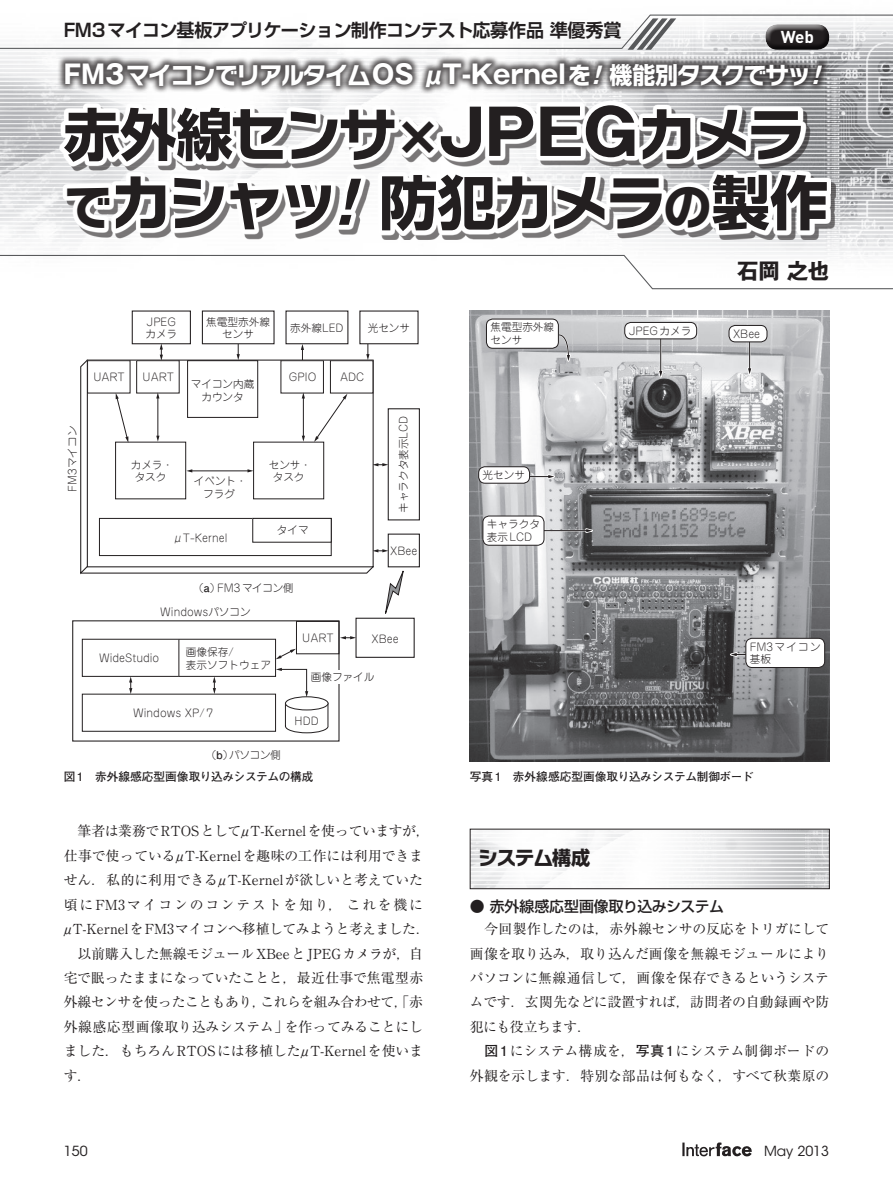
<style>
.page{position:relative;width:893px;height:1191px;background:#fff}
.page>*{position:absolute;margin:0;border:0;box-sizing:border-box;transform-origin:0 0}
.t1{font:700 58.5px "Typelabo N Std";letter-spacing:-.035em;color:#231f20}
.t2{font:700 56.4px "Typelabo N Std";letter-spacing:-.035em;color:#231f20}
.t3{font:700 23.4px "Typelabo N Std";letter-spacing:-.035em;color:#fff}
.t4{font:700 21.3px "Gothic MB101 Pro";color:#231f20}
.t5{font:700 19.2px "Typelabo N Std";color:#231f20}
.t6{font:700 18px "Shin Go Pro De";letter-spacing:-.045em;color:#231f20}
.t7{font:700 16.95px "DIN";color:#fff}
.t8{font:500 14.85px "Shin Go Pro";color:#231f20}
.t9{font:13.8px/24.5px "Ryumin Pro";letter-spacing:-.005em;color:#231f20}
.t10{font:13.8px "ITC Avant Garde Std";color:#231f20}
.t11{font:700 11.7px "Futo Go B101 Pro";color:#231f20}
.t12{font:700 11.7px "Futo Go B101 Pro";letter-spacing:-.02em;color:#231f20}
.t13{font:300 10.65px/12.8px "Jun 101 Pro";color:#231f20;text-align:center}
.t14{font:300 10.65px "Jun 101 Pro";letter-spacing:-.035em;color:#231f20}
.t15{font:300 10.65px/12.8px "Jun 101 Pro";letter-spacing:.11em;color:#231f20}
.s1{font-family:"Gothic MB101 Pro";font-size:25.95px}
.s2{font-family:"Gothic MB101 Pro"}
.s3{font-family:"Gothic MB101 Pro";font-style:italic}
.s4{font-family:"Shin Go Pro"}
.s5{font-family:"Gothic MB101 Pro";font-size:47.85px}
.s6{font-family:"Gothic MB101 Pro";font-size:62.55px}
.s7{font-size:47.85px}
.s8{font-family:"Futo Go B101 Pro";font-weight:700}
</style>
<div class="page">
<svg style="left:682px;top:1142px;width:70px;height:14px"></svg>
<img style="left:0;top:50px;width:893px;height:204px">
<svg style="left:0;top:254px;width:893px;height:36px"></svg>
<div style="left:57px;top:54px;width:772px;height:40px;background:#231f20;opacity:.75"></div>
<div style="left:64px;top:105px;width:772px;height:135px;background:#231f20;opacity:.6"></div>
<svg style="left:60px;top:101px;width:771px;height:135px"></svg>
<svg style="left:0;top:14px;width:893px;height:36px"></svg>
<img style="left:472px;top:831px;width:356px;height:56px">
<div style="left:470px;top:829px;width:360px;height:60px;border:1px solid #231f20"></div>
<div style="left:388px;top:533px;width:32px;height:34px;border:1px solid #231f20"></div>
<div style="left:132px;top:310px;width:59px;height:34px;border:1px solid #231f20"></div>
<div style="left:388px;top:408px;width:32px;height:112px;border:1px solid #231f20"></div>
<svg style="left:340px;top:636px;width:15px;height:3px"></svg>
<div style="left:355px;top:617px;width:60px;height:41px;border:1px solid #231f20"></div>
<div style="left:296px;top:621px;width:43px;height:33px;border:1px solid #231f20"></div>
<div style="left:82px;top:639px;width:194px;height:37px;border:1px solid #231f20"></div>
<hr style="left:179px;top:639px;width:1px;height:37px;background:#231f20">
<div style="left:72px;top:620px;width:268px;height:121px;border:1px solid #231f20"></div>
<svg style="left:276px;top:668px;width:53px;height:65px"></svg>
<svg style="left:276px;top:649px;width:20px;height:10px"></svg>
<div style="left:335px;top:670px;width:10px;height:13px;background:#fff"></div>
<svg style="left:129px;top:676px;width:3px;height:18px"></svg>
<svg style="left:213px;top:676px;width:3px;height:18px"></svg>
<img style="left:470px;top:310px;width:359px;height:452px">
<hr style="left:734px;top:653px;width:57px;height:2px;background:#fff">
<hr style="left:660px;top:334px;width:2px;height:40px;background:#fff">
<hr style="left:494px;top:476px;width:57px;height:1px;background:#231f20">
<svg style="left:546px;top:473px;width:15px;height:7px"></svg>
<hr style="left:531px;top:530px;width:58px;height:1px;background:#231f20">
<svg style="left:584px;top:527px;width:15px;height:7px"></svg>
<hr style="left:734px;top:654px;width:57px;height:1px;background:#231f20">
<svg style="left:724px;top:650px;width:15px;height:8px"></svg>
<svg style="left:557px;top:333px;width:15px;height:34px"></svg>
<hr style="left:660px;top:334px;width:1px;height:40px;background:#231f20">
<svg style="left:657px;top:369px;width:7px;height:14px"></svg>
<hr style="left:749px;top:339px;width:1px;height:32px;background:#231f20">
<svg style="left:746px;top:366px;width:7px;height:15px"></svg>
<div style="left:486px;top:319px;width:72px;height:29px;background:#fff;border-radius:6px"></div>
<div style="left:486px;top:319px;width:73px;height:29px;border:1px solid #231f20;border-radius:6px"></div>
<div style="left:483px;top:516px;width:61px;height:29px;background:#fff;border-radius:6px"></div>
<div style="left:483px;top:516px;width:61px;height:29px;border:1px solid #231f20;border-radius:6px"></div>
<div style="left:746px;top:638px;width:79px;height:29px;background:#fff;border-radius:6px"></div>
<div style="left:746px;top:638px;width:79px;height:30px;border:1px solid #231f20;border-radius:6px"></div>
<div style="left:625px;top:322px;width:72px;height:17px;background:#fff;border-radius:6px"></div>
<div style="left:624px;top:322px;width:73px;height:17px;border:1px solid #231f20;border-radius:6px"></div>
<div style="left:479px;top:467px;width:51px;height:16px;background:#fff;border-radius:6px"></div>
<div style="left:478px;top:466px;width:52px;height:17px;border:1px solid #231f20;border-radius:6px"></div>
<div style="left:729px;top:325px;width:38px;height:17px;background:#fff;border-radius:6px"></div>
<div style="left:729px;top:325px;width:38px;height:17px;border:1px solid #231f20;border-radius:6px"></div>
<svg style="left:80px;top:331px;width:325px;height:283px"></svg>
<h3 class="t6" style="left:64px;top:16px;width:559px">FM3 マイコン基板アプリケーション制作コンテスト応募作品 準優秀賞</h3>
<h3 class="t3" style="left:64px;top:58px;width:773px"><span class="s1">FM3</span>マイコンでリアルタイム<span class="s1">OS</span> <span class="s2">μ</span><span class="s1">T-Kernel</span>を<span class="s3">！</span><span class="s4">機能別</span>タスクでサッ<span class="s3">！</span></h3>
<h2 class="t2" style="left:64px;top:93px;width:742px"><span class="s4">赤外線</span>センサ<span class="s5">×</span><span class="s6">JPEG</span>カメラ</h2>
<h1 class="t1" style="left:64px;top:160px;width:766px"><span class="s7">で</span>カシャッ<span class="s3">！</span><span class="s4">防犯</span>カメラ<span class="s7">の</span><span class="s4">製作</span></h1>
<p class="t7" style="left:781px;top:26px;width:35px">Web</p>
<p class="t13" style="left:65px;top:492px;width:67px;rotate:-90deg">FM3マイコン</p>
<p class="t13" style="left:93px;top:369px;width:33px">UART</p>
<p class="t13" style="left:206px;top:314px;width:65px">焦電型赤外線センサ</p>
<p class="t13" style="left:145px;top:314px;width:33px;text-align:left">JPEGカメラ</p>
<p class="t13" style="left:290px;top:320px;width:55px">赤外線LED</p>
<p class="t13" style="left:368px;top:320px;width:44px">光センサ</p>
<p class="t13" style="left:143px;top:369px;width:33px">UART</p>
<p class="t13" style="left:289px;top:369px;width:29px">GPIO</p>
<p class="t13" style="left:340px;top:369px;width:26px">ADC</p>
<p class="t13" style="left:191px;top:376px;width:65px">マイコン内蔵カウンタ</p>
<p class="t13" style="left:131px;top:457px;width:44px">カメラ・タスク</p>
<p class="t13" style="left:269px;top:457px;width:44px">センサ・タスク</p>
<p class="t13" style="left:194px;top:473px;width:55px">イベント・フラグ</p>
<p class="t13" style="left:172px;top:530px;width:57px">μT-Kernel</p>
<p class="t13" style="left:277px;top:522px;width:33px">タイマ</p>
<p class="t14" style="left:193px;top:580px;width:102px">（<span class="s8">a</span>）FM3マイコン側</p>
<p class="t13" style="left:160px;top:604px;width:92px">Windowsパソコン</p>
<p class="t13" style="left:396px;top:513px;width:99px;rotate:-90deg">キャラクタ表示LCD</p>
<p class="t13" style="left:390px;top:543px;width:29px">XBee</p>
<p class="t13" style="left:99px;top:651px;width:62px">WideStudio</p>
<p class="t13" style="left:186px;top:644px;width:87px;text-align:left">画像保存/<br>表示ソフトウェア</p>
<p class="t13" style="left:133px;top:705px;width:81px">Windows XP/7</p>
<p class="t13" style="left:302px;top:630px;width:33px">UART</p>
<p class="t13" style="left:371px;top:631px;width:29px">XBee</p>
<p class="t13" style="left:311px;top:670px;width:65px">画像ファイル</p>
<p class="t13" style="left:295px;top:713px;width:26px">HDD</p>
<p class="t13" style="left:490px;top:320px;width:65px;text-align:left">焦電型赤外線センサ</p>
<p class="t13" style="left:483px;top:467px;width:44px">光センサ</p>
<p class="t13" style="left:487px;top:516px;width:55px;text-align:left">キャラクタ表示LCD</p>
<p class="t13" style="left:629px;top:323px;width:64px">JPEGカメラ</p>
<h3 class="t4" style="left:737px;top:253px;width:94px">石岡 之也</h3>
<p class="t13" style="left:733px;top:326px;width:29px">XBee</p>
<p class="t15" style="left:750px;top:639px;width:72px">FM3マイコン基板</p>
<p class="t13" style="left:206px;top:748px;width:76px">（<span class="s8">b</span>）パソコン側</p>
<p class="t12" style="left:64px;top:767px;width:251px">図 1　赤外線感応型画像取り込みシステムの構成</p>
<p class="t11" style="left:470px;top:767px;width:286px">写真 1　赤外線感応型画像取り込みシステム制御ボード</p>
<p class="t9" style="left:61px;top:818px;width:371px">　筆者は業務でRTOSとしてμT-Kernelを使っていますが，仕事で使っているμT-Kernelを趣味の工作には利用できません．私的に利用できるμT-Kernelが欲しいと考えていた頃にFM3マイコンのコンテストを知り，これを機にμT-KernelをFM3マイコンへ移植してみようと考えました．　以前購入した無線モジュールXBeeとJPEGカメラが，自宅で眠ったままになっていたことと，最近仕事で焦電型赤外線センサを使ったこともあり，これらを組み合わせて，「赤外線感応型画像取り込みシステム」を作ってみることにしました．もちろんRTOSには移植したμT-Kernelを使います．</p>
<h3 class="t5" style="left:478px;top:844px;width:114px">システム<span class="s4">構成</span></h3>
<p class="t8" style="left:470px;top:893px;width:256px">● 赤外線感応型画像取り込みシステム</p>
<p class="t9" style="left:470px;top:915px;width:361px;text-align:justify">　今回製作したのは，赤外線センサの反応をトリガにして画像を取り込み，取り込んだ画像を無線モジュールによりパソコンに無線通信して，画像を保存できるというシステムです．玄関先などに設置すれば，訪問者の自動録画や防犯にも役立ちます．</p>
<p class="t9" style="left:470px;top:1038px;width:361px;text-align:right"><span class="s8">図 1</span>にシステム構成を，<span class="s8">写真 1</span>にシステム制御ボードの外観を示します．特別な部品は何もなく，すべて秋葉原の</p>
<p class="t10" style="left:64px;top:1142px;width:25px">150</p>
<p class="t10" style="left:764px;top:1142px;width:67px">May 2013</p>
</div>
